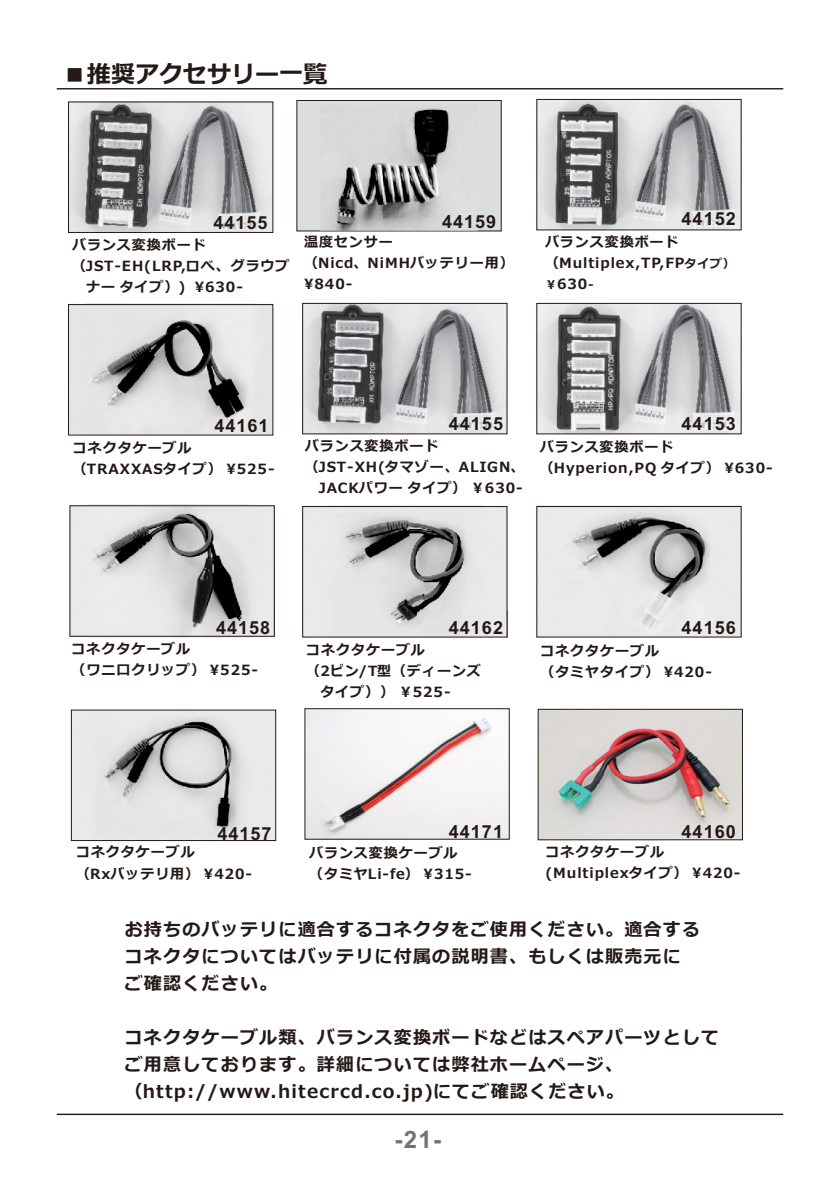
<style>
.page{position:relative;width:839px;height:1191px;background:#fff}
.page>*{position:absolute;margin:0;border:0;box-sizing:border-box;transform-origin:0 0}
.t1{font:700 24px "Meiryo";color:#231916}
.t2{font:700 24px "Arial";color:#727272}
.t3{font:700 18px/27px "Meiryo";letter-spacing:.065em;color:#231916}
.t4{font:700 18px "Arial";letter-spacing:.055em;color:#231916}
.t5{font:700 14px/21px "Meiryo";letter-spacing:.065em;color:#231916}
.s1{font-size:12px}
</style>
<div class="page">
<img style="left:73px;top:711px;width:201px;height:127px">
<div style="left:71px;top:709px;width:205px;height:131px;border:1px solid #231916"></div>
<img style="left:70px;top:507px;width:204px;height:130px">
<img style="left:68px;top:306px;width:205px;height:130px">
<div style="left:68px;top:304px;width:205px;height:131px;border:1px solid #231916"></div>
<img style="left:538px;top:508px;width:201px;height:127px">
<div style="left:536px;top:506px;width:205px;height:131px;border:1px solid #231916"></div>
<img style="left:302px;top:505px;width:205px;height:133px">
<div style="left:302px;top:506px;width:205px;height:131px;border:1px solid #231916"></div>
<svg style="left:296px;top:100px;width:206px;height:132px;background:#cececd"></svg>
<hr style="left:57px;top:88px;width:725px;height:1px;background:#231916">
<hr style="left:57px;top:1113px;width:725px;height:1px;background:#231916">
<img style="left:70px;top:103px;width:201px;height:128px">
<div style="left:68px;top:101px;width:205px;height:132px;border:1px solid #231916"></div>
<img style="left:538px;top:101px;width:201px;height:127px">
<div style="left:536px;top:99px;width:205px;height:131px;border:1px solid #231916"></div>
<img style="left:304px;top:305px;width:201px;height:127px">
<div style="left:302px;top:303px;width:205px;height:131px;border:1px solid #231916"></div>
<img style="left:538px;top:305px;width:201px;height:127px">
<div style="left:536px;top:303px;width:205px;height:131px;border:1px solid #231916"></div>
<img style="left:320px;top:105px;width:157px;height:126px">
<img style="left:539px;top:710px;width:201px;height:128px">
<img style="left:306px;top:710px;width:201px;height:127px">
<div style="left:304px;top:708px;width:205px;height:131px;border:1px solid #231916"></div>
<div style="left:537px;top:708px;width:205px;height:132px;border:1px solid #231916"></div>
<h1 class="t1" style="left:63px;top:62px;width:266px">■推奨アクセサリー一覧</h1>
<p class="t4" style="left:213px;top:216px;width:56px">44155</p>
<p class="t4" style="left:442px;top:215px;width:56px">44159</p>
<p class="t4" style="left:681px;top:212px;width:56px">44152</p>
<p class="t5" style="left:72px;top:234px;width:135px">バランス変換ボード</p>
<p class="t5" style="left:72px;top:255px;width:219px">（JST-EH(LRP,ロべ、グラウプ</p>
<p class="t5" style="left:86px;top:276px;width:158px">ナー タイプ）) \630-</p>
<p class="t5" style="left:304px;top:231px;width:211px">温度センサー<br>（Nicd、NiMHバッテリー用）\840-</p>
<p class="t5" style="left:544px;top:231px;width:191px">バランス変換ボード（Multiplex,TP,FP<span class="s1">タイプ）￥</span>630<span class="s1">-</span></p>
<p class="t4" style="left:214px;top:419px;width:56px">44161</p>
<p class="t5" style="left:73px;top:437px;width:203px">コネクタケーブル（TRAXXASタイプ） \525-</p>
<p class="t4" style="left:448px;top:416px;width:56px">44155</p>
<p class="t5" style="left:304px;top:435px;width:135px">バランス変換ボード</p>
<p class="t5" style="left:304px;top:456px;width:221px">（JST-XH(タマゾー、ALIGN、</p>
<p class="t5" style="left:318px;top:477px;width:205px">JACKパワー タイプ） ￥630-</p>
<p class="t4" style="left:681px;top:416px;width:56px">44153</p>
<p class="t5" style="left:539px;top:436px;width:234px">バランス変換ボード（Hyperion,PQ タイプ） \630-</p>
<p class="t4" style="left:216px;top:620px;width:56px">44158</p>
<p class="t4" style="left:448px;top:620px;width:56px">44162</p>
<p class="t4" style="left:681px;top:620px;width:56px">44156</p>
<p class="t5" style="left:72px;top:638px;width:188px">コネクタケーブル<br>（ワニ口クリップ） \525-</p>
<p class="t5" style="left:306px;top:639px;width:176px">コネクタケーブル<br>（2ピン/T型（ディーンズ　タイプ）） ￥525-</p>
<p class="t5" style="left:540px;top:639px;width:173px">コネクタケーブル<br>（タミヤタイプ） \420-</p>
<p class="t4" style="left:217px;top:826px;width:56px">44157</p>
<p class="t4" style="left:448px;top:824px;width:56px">44171</p>
<p class="t4" style="left:681px;top:824px;width:56px">44160</p>
<p class="t5" style="left:76px;top:841px;width:177px">コネクタケーブル<br>（Rxバッテリ用） \420-</p>
<p class="t5" style="left:309px;top:841px;width:164px">バランス変換ケーブル（タミヤLi-fe） \315-</p>
<p class="t5" style="left:545px;top:840px;width:196px">コネクタケーブル(Multiplexタイプ） \420-</p>
<p class="t3" style="left:125px;top:915px;width:576px">お持ちのバッテリに適合するコネクタをご使用ください。適合するコネクタについてはバッテリに付属の説明書、もしくは販売元にご確認ください。</p>
<p class="t3" style="left:125px;top:1023px;width:595px">コネクタケーブル類、バランス変換ボードなどはスペアパーツとしてご用意しております。詳細については弊社ホームページ、（http://www.hitecrcd.co.jp)にてご確認ください。</p>
<h1 class="t2" style="left:394px;top:1130px;width:48px">-21-</h1>
</div>
